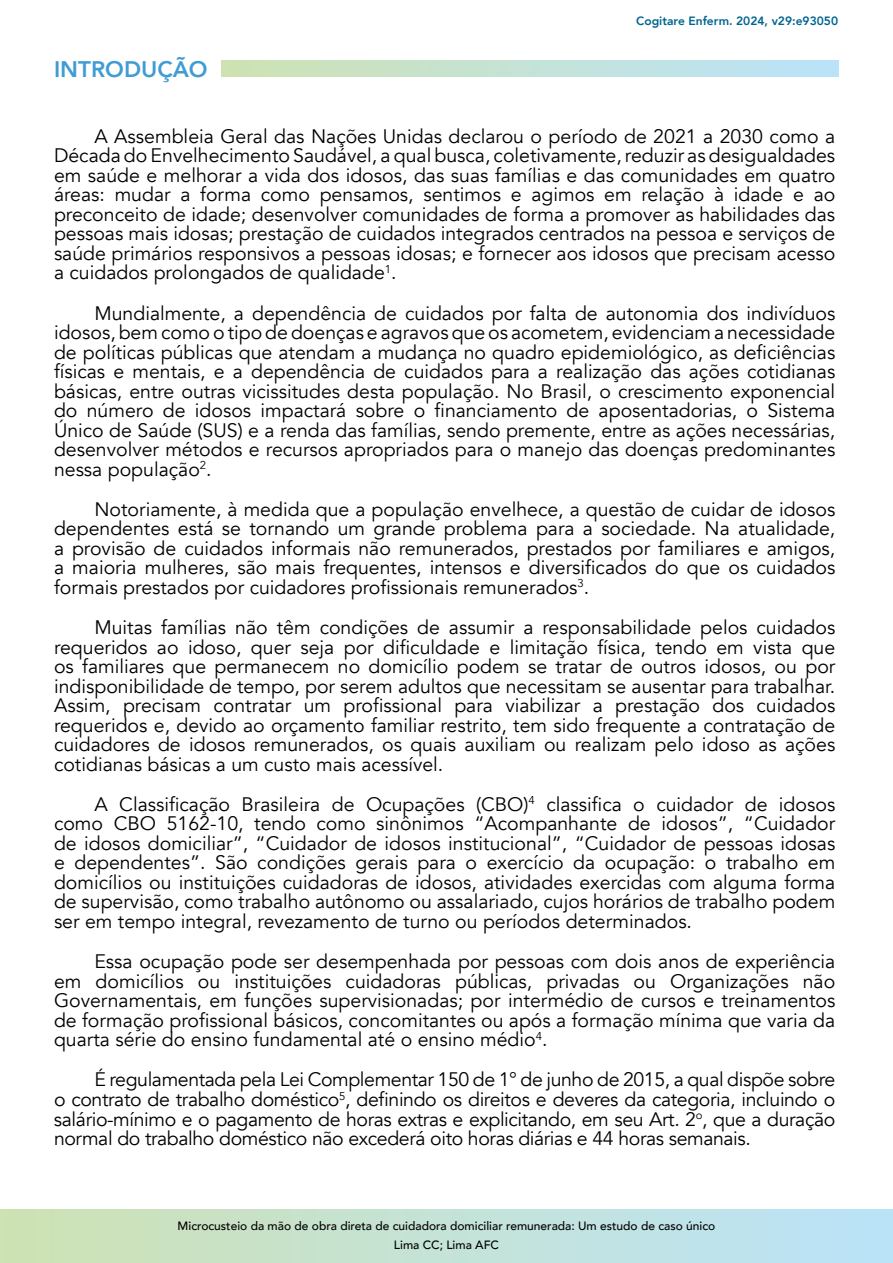
<style>
.page{position:relative;width:893px;height:1263px;background:#fff}
.page>*{position:absolute;margin:0;border:0;box-sizing:border-box;transform-origin:0 0}
.t1{font:800 22.5px "Avenir";color:#409cd4}
.t2{font:19.5px/19.5px "Avenir";color:#000;text-align:justify}
.t3{font:500 12px/18.6px "Avenir";color:#000;text-align:center}
.t4{font:800 12px "Avenir";color:#00658f}
</style>
<div class="page">
<svg style="left:0;top:1209px;width:893px;height:54px;background:#c4e2d6"></svg>
<div style="left:221px;top:60px;width:618px;height:17px;background:linear-gradient(to right,#cee2b2,#bae3fb)"></div>
<p class="t1" style="left:54px;top:51px;width:155px">INTRODUÇÃO</p>
<p class="t4" style="left:636px;top:12px;width:203px">Cogitare Enferm. 2024, v29:e93050</p>
<p class="t2" style="left:54px;top:127px;width:783px;text-indent:40px">A Assembleia Geral das Nações Unidas declarou o período de 2021 a 2030 como a Década do Envelhecimento Saudável, a qual busca, coletivamente, reduzir as desigualdades em saúde e melhorar a vida dos idosos, das suas famílias e das comunidades em quatro áreas: mudar a forma como pensamos, sentimos e agimos em relação à idade e ao preconceito de idade; desenvolver comunidades de forma a promover as habilidades das pessoas mais idosas; prestação de cuidados integrados centrados na pessoa e serviços de saúde primários responsivos a pessoas idosas; e fornecer aos idosos que precisam acesso a cuidados prolongados de qualidade<sup>1</sup>.</p>
<p class="t2" style="left:54px;top:303px;width:783px;text-indent:40px">Mundialmente, a dependência de cuidados por falta de autonomia dos indivíduos idosos, bem como o tipo de doenças e agravos que os acometem, evidenciam a necessidade de políticas públicas que atendam a mudança no quadro epidemiológico, as deficiências físicas e mentais, e a dependência de cuidados para a realização das ações cotidianas básicas, entre outras vicissitudes desta população. No Brasil, o crescimento exponencial do número de idosos impactará sobre o financiamento de aposentadorias, o Sistema Único de Saúde (SUS) e a renda das famílias, sendo premente, entre as ações necessárias, desenvolver métodos e recursos apropriados para o manejo das doenças predominantes nessa população<sup>2</sup>.</p>
<p class="t2" style="left:54px;top:500px;width:783px;text-indent:40px">Notoriamente, à medida que a população envelhece, a questão de cuidar de idosos dependentes está se tornando um grande problema para a sociedade. Na atualidade, a provisão de cuidados informais não remunerados, prestados por familiares e amigos, a maioria mulheres, são mais frequentes, intensos e diversificados do que os cuidados formais prestados por cuidadores profissionais remunerados<sup>3</sup>.</p>
<p class="t2" style="left:54px;top:618px;width:783px;text-indent:40px">Muitas famílias não têm condições de assumir a responsabilidade pelos cuidados requeridos ao idoso, quer seja por dificuldade e limitação física, tendo em vista que os familiares que permanecem no domicílio podem se tratar de outros idosos, ou por indisponibilidade de tempo, por serem adultos que necessitam se ausentar para trabalhar.<br>Assim, precisam contratar um profissional para viabilizar a prestação dos cuidados requeridos e, devido ao orçamento familiar restrito, tem sido frequente a contratação de cuidadores de idosos remunerados, os quais auxiliam ou realizam pelo idoso as ações cotidianas básicas a um custo mais acessível.</p>
<p class="t2" style="left:54px;top:795px;width:783px;text-indent:40px">A Classificação Brasileira de Ocupações (CBO)<sup>4</sup> classifica o cuidador de idosos como CBO 5162-10, tendo como sinônimos “Acompanhante de idosos”, “Cuidador de idosos domiciliar”, “Cuidador de idosos institucional”, “Cuidador de pessoas idosas e dependentes”. São condições gerais para o exercício da ocupação: o trabalho em domicílios ou instituições cuidadoras de idosos, atividades exercidas com alguma forma de supervisão, como trabalho autônomo ou assalariado, cujos horários de trabalho podem ser em tempo integral, revezamento de turno ou períodos determinados.</p>
<p class="t2" style="left:54px;top:952px;width:783px;text-indent:40px">Essa ocupação pode ser desempenhada por pessoas com dois anos de experiência em domicílios ou instituições cuidadoras públicas, privadas ou Organizações não Governamentais, em funções supervisionadas; por intermédio de cursos e treinamentos de formação profissional básicos, concomitantes ou após a formação mínima que varia da quarta série do ensino fundamental até o ensino médio<sup>4</sup>.</p>
<p class="t2" style="left:54px;top:1070px;width:783px;text-indent:40px">É regulamentada pela Lei Complementar 150 de 1° de junho de 2015, a qual dispõe sobre o contrato de trabalho doméstico<sup>5</sup>, definindo os direitos e deveres da categoria, incluindo o salário-mínimo e o pagamento de horas extras e explicitando, em seu Art. 2<sup>o</sup>, que a duração normal do trabalho doméstico não excederá oito horas diárias e 44 horas semanais.</p>
<p class="t3" style="left:178px;top:1216px;width:539px">Microcusteio da mão de obra direta de cuidadora domiciliar remunerada: Um estudo de caso único<br>Lima CC; Lima AFC</p>
</div>
